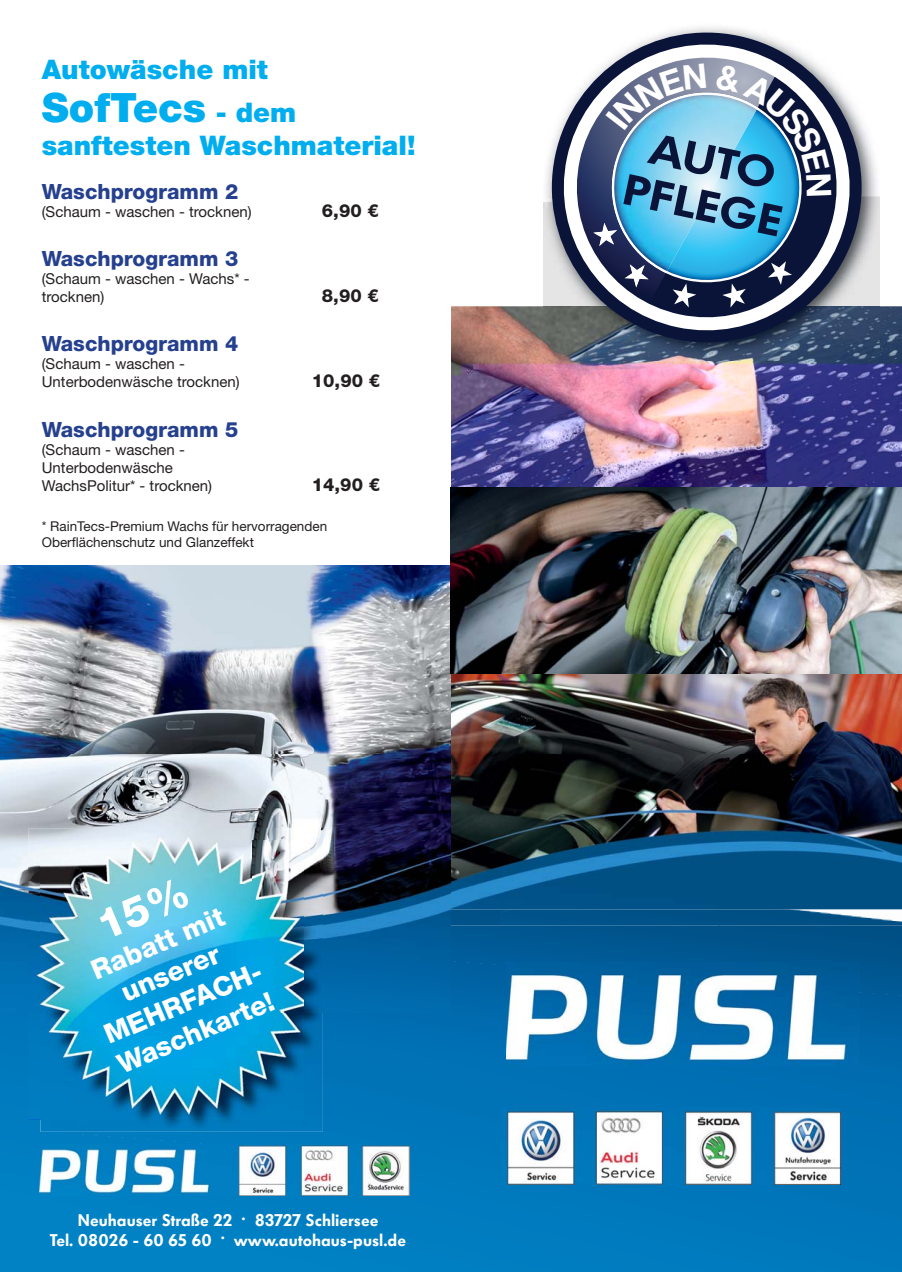
<style>
.page{position:relative;width:902px;height:1272px;background:#fff}
.page>*{position:absolute;margin:0;border:0;box-sizing:border-box;transform-origin:0 0}
.t1{font:900 42.9px/45.3px "VW Headline";color:#0a1439;text-align:center;scale:1.12 1}
.t2{font:900 40.5px "Helvetica Neue LT Std";color:#00aeef}
.t3{font:900 27px "Helvetica Neue LT Std";color:#00aeef}
.t4{font:800 27px/32.4px "Helvetica Neue LT Std";color:#fff;text-align:center}
.t5{font:800 21px "Helvetica Neue LT Std";color:#25408e}
.t6{font:800 18px "Helvetica Neue LT Std";color:#231f20}
.t7{font:900 16.5px/19.8px "VW Headline";color:#fff}
.t8{font:15px/18px "Helvetica Neue LT Std";color:#231f20}
.t9{font:13.5px/16.2px "Helvetica Neue LT Std";color:#231f20}
.s1{font-size:27px}
</style>
<div class="page">
<img style="left:451px;top:673px;width:450px;height:252px">
<img style="left:451px;top:306px;width:450px;height:367px">
<img style="left:0;top:566px;width:451px;height:188px">
<div style="left:0;top:1012px;width:28px;height:259px;background:#007cbf"></div>
<img style="left:719px;top:925px;width:182px;height:66px">
<img style="left:451px;top:925px;width:268px;height:37px">
<img style="left:805px;top:991px;width:96px;height:280px">
<img style="left:385px;top:960px;width:167px;height:311px">
<div style="left:346px;top:1012px;width:53px;height:132px;background:#0073b7"></div>
<div style="left:656px;top:1065px;width:158px;height:42px;background:#006fb2"></div>
<div style="left:285px;top:1012px;width:61px;height:132px;background:#0075b9"></div>
<div style="left:548px;top:1065px;width:108px;height:42px;background:#0071b5"></div>
<div style="left:11px;top:1050px;width:63px;height:221px;background:#0082c4"></div>
<div style="left:700px;top:1184px;width:105px;height:87px;background:#07b"></div>
<img style="left:74px;top:1131px;width:211px;height:13px">
<div style="left:535px;top:1184px;width:165px;height:87px;background:#007abd"></div>
<div style="left:123px;top:1137px;width:105px;height:134px;background:#0081c4"></div>
<img style="left:73px;top:1133px;width:54px;height:11px">
<div style="left:221px;top:1195px;width:164px;height:76px;background:#007fc2"></div>
<div style="left:63px;top:1195px;width:60px;height:76px;background:#0082c4"></div>
<img style="left:451px;top:754px;width:450px;height:155px">
<img style="left:0;top:754px;width:300px;height:103px">
<img style="left:300px;top:754px;width:151px;height:206px">
<img style="left:0;top:857px;width:28px;height:155px">
<div style="left:323px;top:960px;width:128px;height:52px;background:#0068aa"></div>
<img style="left:543px;top:168px;width:336px;height:192px">
<svg style="left:537px;top:27px;width:338px;height:329px"></svg>
<svg style="left:550px;top:31px;width:312px;height:312px"></svg>
<img style="left:506px;top:962px;width:351px;height:103px">
<img style="left:501px;top:1107px;width:339px;height:77px">
<img style="left:40px;top:840px;width:283px;height:291px">
<img style="left:28px;top:1012px;width:276px;height:107px">
<img style="left:28px;top:828px;width:46px;height:184px">
<img style="left:74px;top:828px;width:230px;height:12px">
<img style="left:39px;top:1144px;width:370px;height:51px">
<svg style="left:593px;top:64px;width:238px;height:243px;background:#6091b2"></svg>
<svg style="left:97px;top:876px;width:93px;height:63px;background:#72cbe3"></svg>
<h3 class="t3" style="left:42px;top:53px;width:227px">Autowäsche mit</h3>
<h2 class="t2" style="left:42px;top:84px;width:256px">SofTecs <span class="s1">- dem</span></h2>
<h3 class="t3" style="left:42px;top:130px;width:375px">sanftesten Waschmaterial!</h3>
<h3 class="t5" style="left:42px;top:184px;width:198px">Waschprogramm 2</h3>
<p class="t8" style="left:42px;top:204px;width:211px">(Schaum - waschen - trocknen)</p>
<p class="t6" style="left:322px;top:204px;width:58px">6,90 €</p>
<h3 class="t5" style="left:42px;top:251px;width:198px">Waschprogramm 3</h3>
<p class="t8" style="left:42px;top:271px;width:209px">(Schaum - waschen - Wachs* - trocknen)</p>
<p class="t6" style="left:322px;top:289px;width:58px">8,90 €</p>
<h3 class="t5" style="left:42px;top:336px;width:198px">Waschprogramm 4</h3>
<p class="t8" style="left:42px;top:356px;width:199px">(Schaum - waschen -<br>Unterbodenwäsche trocknen)</p>
<p class="t6" style="left:312px;top:374px;width:70px">10,90 €</p>
<h3 class="t5" style="left:42px;top:421px;width:198px">Waschprogramm 5</h3>
<p class="t8" style="left:42px;top:441px;width:172px">(Schaum - waschen -<br>Unterbodenwäsche<br>WachsPolitur* - trocknen)</p>
<p class="t6" style="left:312px;top:477px;width:70px">14,90 €</p>
<p class="t9" style="left:42px;top:519px;width:287px">* RainTecs-Premium Wachs für hervorragenden<br>Oberflächenschutz und Glanzeffekt</p>
<h3 class="t4" style="left:75px;top:963px;width:173px;rotate:-23deg">Rabatt mit unserer<br>MEHRFACH-<br>Waschkarte!</h3>
<p class="t7" style="left:50px;top:1210px;width:330px;text-indent:28px">Neuhauser Straße 22 . 83727 Schliersee<br>Tel. 08026 - 60 65 60</p>
<p class="t7" style="left:221px;top:1222px;width:6px">.</p>
<p class="t7" style="left:234px;top:1230px;width:174px">www.autohaus-pusl.de</p>
<h1 class="t1" style="left:636px;top:122px;width:148px;rotate:12deg">AUTO<br>PFLEGE</h1>
</div>
